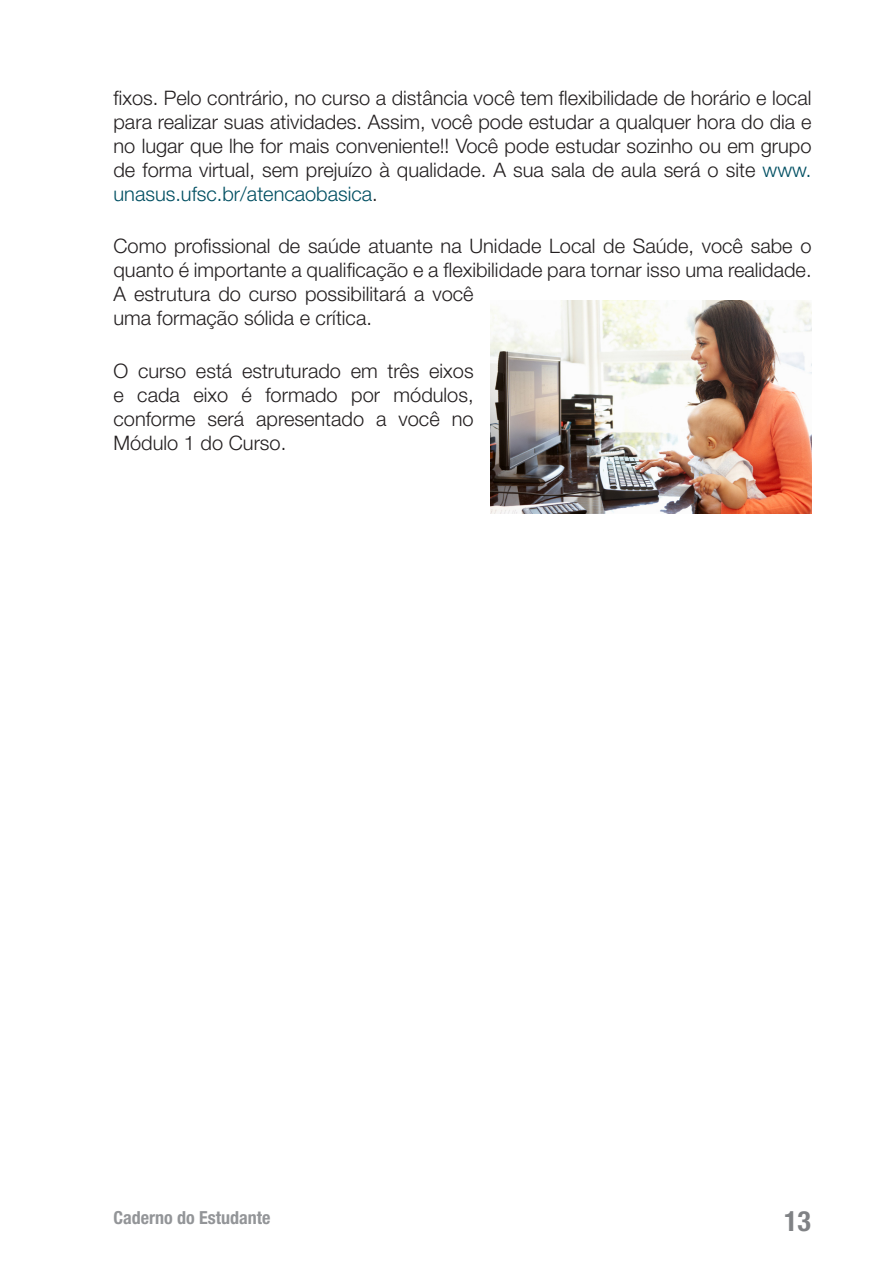
<style>
.page{position:relative;width:891px;height:1287px;background:#fff}
.page>*{position:absolute;margin:0;border:0;box-sizing:border-box;transform-origin:0 0}
.t1{font:700 condensed 28px "Helvetica Neue LT Std";color:#808285}
.corpo_texto{font:300 20px/24px "Helvetica Neue LT Std";color:#231f20;text-align:justify}
.t2{font:700 condensed 18px "Helvetica Neue LT Std";color:#939598}
.s1{color:#004f62}
</style>
<div class="page">
<img style="left:490px;top:300px;width:321px;height:214px">
<p class="corpo_texto" style="left:113px;top:85px;width:699px">fixos. Pelo contrário, no curso a distância você tem flexibilidade de horário e local para realizar suas atividades. Assim, você pode estudar a qualquer hora do dia e no lugar que lhe for mais conveniente!! Você pode estudar sozinho ou em grupo de forma virtual, sem prejuízo à qualidade. A sua sala de aula será o site <span class="s1">www. unasus.ufsc.br/atencaobasica</span>.</p>
<p class="corpo_texto" style="left:113px;top:234px;width:699px;text-align:left">Como profissional de saúde atuante na Unidade Local de Saúde, você sabe o quanto é importante a qualificação e a flexibilidade para tornar isso uma realidade.<br>A estrutura do curso possibilitará a você<br>uma formação sólida e crítica.</p>
<p class="corpo_texto" style="left:113px;top:358px;width:361px">O curso está estruturado em três eixos e cada eixo é formado por módulos, conforme será apresentado a você no Módulo 1 do Curso.</p>
<p class="t2" style="left:113px;top:1207px;width:158px">Caderno do Estudante</p>
<h1 class="t1" style="left:783px;top:1204px;width:28px">13</h1>
</div>
